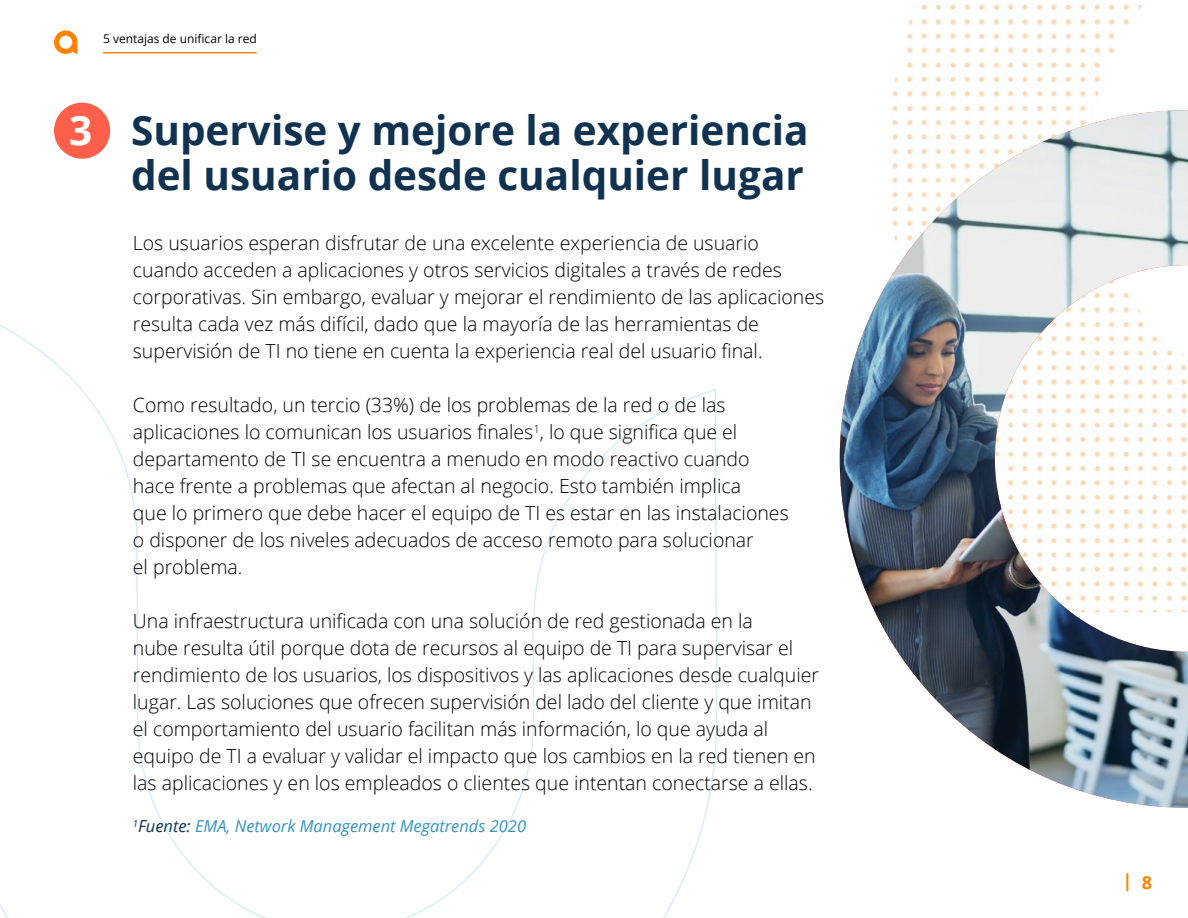
<style>
.page{position:relative;width:1188px;height:918px;background:#fff}
.page>*{position:absolute;margin:0;border:0;box-sizing:border-box;transform-origin:0 0}
.t1{font:700 40.5px/45px "Open Sans";color:#0f3250;text-align:right}
.t2{font:300 19.5px/27px "Open Sans";color:#000}
.t3{font:700 18px "Open Sans";color:#ff8300}
.t4{font:italic 16.5px "Open Sans";color:#3593c2}
.t5{font:12px "Open Sans";color:#000}
.s1{color:#fff}
.s2{color:#0f3250}
</style>
<div class="page">
<svg style="left:54px;top:30px;width:24px;height:24px"></svg>
<svg style="left:0;top:324px;width:718px;height:594px"></svg>
<img style="left:892px;top:4px;width:250px;height:106px">
<div style="left:54px;top:103px;width:56px;height:56px;background:#ff5f4b;border-radius:50%"></div>
<img style="left:840px;top:110px;width:348px;height:698px">
<hr style="left:103px;top:52px;width:154px;height:2px;background:#ff8300">
<p class="t5" style="left:103px;top:30px;width:155px">5 ventajas de unificar la red</p>
<h1 class="t1" style="left:69px;top:106px;width:741px"><span class="s1">3</span> Supervise y mejore la experiencia del usuario desde cualquier lugar</h1>
<p class="t2" style="left:133px;top:229px;width:693px">Los usuarios esperan disfrutar de una excelente experiencia de usuario cuando acceden a aplicaciones y otros servicios digitales a través de redes corporativas. Sin embargo, evaluar y mejorar el rendimiento de las aplicaciones resulta cada vez más difícil, dado que la mayoría de las herramientas de supervisión de TI no tiene en cuenta la experiencia real del usuario final.</p>
<p class="t2" style="left:133px;top:391px;width:657px">Como resultado, un tercio (33%) de los problemas de la red o de las aplicaciones lo comunican los usuarios finales<sup>1</sup>, lo que significa que el departamento de TI se encuentra a menudo en modo reactivo cuando hace frente a problemas que afectan al negocio. Esto también implica<br>que lo primero que debe hacer el equipo de TI es estar en las instalaciones o disponer de los niveles adecuados de acceso remoto para solucionar<br>el problema.</p>
<p class="t2" style="left:133px;top:607px;width:688px">Una infraestructura unificada con una solución de red gestionada en la<br>nube resulta útil porque dota de recursos al equipo de TI para supervisar el rendimiento de los usuarios, los dispositivos y las aplicaciones desde cualquier lugar. Las soluciones que ofrecen supervisión del lado del cliente y que imitan el comportamiento del usuario facilitan más información, lo que ayuda al equipo de TI a evaluar y validar el impacto que los cambios en la red tienen en las aplicaciones y en los empleados o clientes que intentan conectarse a ellas.</p>
<p class="t4" style="left:133px;top:815px;width:395px"><sup>1</sup><span class="s2">Fuente:</span> EMA, Network Management Megatrends 2020</p>
<p class="t3" style="left:1123px;top:869px;width:31px">| 8</p>
</div>
